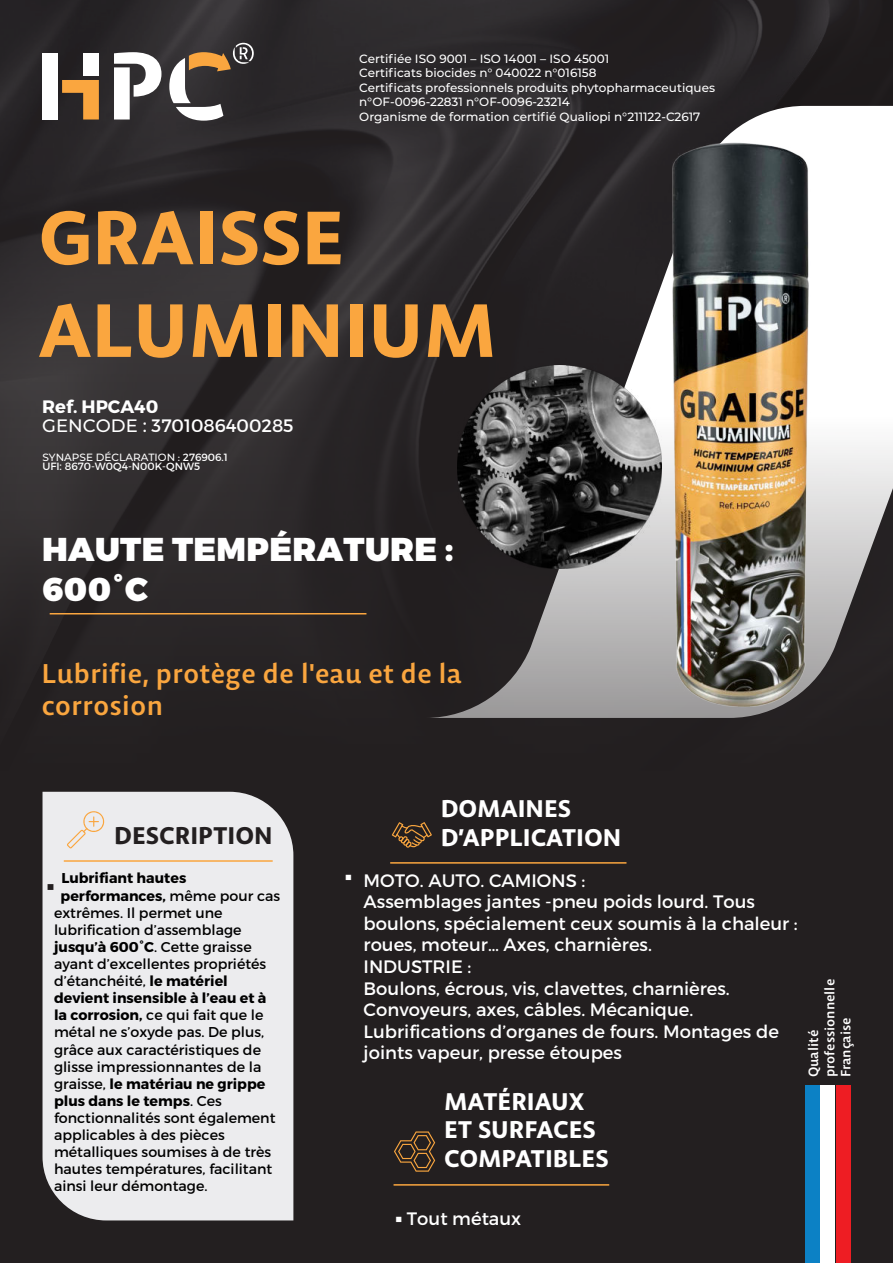
<style>
.page{position:relative;width:893px;height:1263px;background:#231f20}
.page>*{position:absolute;margin:0;border:0;box-sizing:border-box;transform-origin:0 0}
.t1{font:700 75px/92.7px "Bespoke Sans";color:#faa63f}
.t2{font:900 33px/39.6px "Montserrat";letter-spacing:.01em;color:#fff}
.t3{font:500 27px/32.4px "Bespoke Sans";color:#faa63f}
.t4{font:700 24px/28.8px "Bespoke Sans";color:#fff}
.t5{font:700 24px "Bespoke Sans";color:#231f20}
.t6{font:18px/21.6px "Montserrat";color:#fff}
.t7{font:500 15px "Montserrat";color:#231f20}
.t8{font:14.25px "Montserrat";color:#000}
.t9{font:700 14.25px "Montserrat";color:#000}
.t10{font:500 13.5px "Montserrat";color:#fff}
.t11{font:500 13.35px/16px "Bespoke Sans";color:#fff}
.t12{font:500 12px/14.4px "Montserrat";color:#fff}
.t13{font:10.5px/9px "Montserrat";color:#fff}
.s1{font-weight:700}
.s2{font-weight:500}
.s3{font-weight:400}
.s4{font-weight:500;font-size:13.5px}
</style>
<div class="page">
<img style="left:0;top:0;width:893px;height:863px">
<div style="left:43px;top:53px;width:15px;height:66px;background:#fff"></div>
<svg style="left:62px;top:80px;width:37px;height:39px"></svg>
<div style="left:83px;top:53px;width:16px;height:23px;background:#fff"></div>
<svg style="left:114px;top:52px;width:47px;height:67px"></svg>
<svg style="left:169px;top:43px;width:85px;height:78px"></svg>
<div style="left:805px;top:1085px;width:15px;height:178px;background:#0c81c5"></div>
<div style="left:820px;top:1085px;width:15px;height:178px;background:#fff"></div>
<div style="left:836px;top:1085px;width:14px;height:178px;background:#ee1d23"></div>
<div style="left:43px;top:792px;width:250px;height:428px;background:#ececee"></div>
<hr style="left:64px;top:860px;width:209px;height:2px;background:#faa63f">
<hr style="left:390px;top:862px;width:236px;height:2px;background:#faa63f">
<hr style="left:394px;top:1184px;width:215px;height:1px;background:#faa63f">
<svg style="left:67px;top:810px;width:38px;height:38px"></svg>
<svg style="left:392px;top:822px;width:40px;height:26px"></svg>
<svg style="left:394px;top:1131px;width:41px;height:41px"></svg>
<svg style="left:425px;top:106px;width:468px;height:612px"></svg>
<hr style="left:50px;top:613px;width:316px;height:1px;background:#faa63f">
<img style="left:648px;top:129px;width:185px;height:586px">
<img style="left:458px;top:365px;width:203px;height:204px">
<p class="t12" style="left:359px;top:52px;width:357px">Certifiée ISO 9001 – ISO 14001 – ISO 45001<br>Certificats biocides n° 040022 n°016158<br>Certificats professionnels produits phytopharmaceutiques n°OF-0096-22831 n°OF-0096-23214<br>Organisme de formation certifié Qualiopi n°211122-C2617</p>
<h1 class="t1" style="left:38px;top:191px;width:460px">GRAISSE<br>ALUMINIUM</h1>
<p class="t6" style="left:42px;top:397px;width:253px;line-height:19px"><span class="s1">Ref. HPCA40<br></span><span class="s2">GENCODE :</span> 3701086400285</p>
<p class="t13" style="left:42px;top:453px;width:187px"><span class="s2">SYNAPSE DÉCLARATION</span> : 276906.1<br>UFI<span class="s2">:</span> 8670-W0Q4-N00K-QNW5</p>
<h2 class="t2" style="left:42px;top:531px;width:413px">HAUTE TEMPÉRATURE :<br>600°C</h2>
<h3 class="t3" style="left:42px;top:657px;width:422px">Lubrifie, protège de l'eau et de la corrosion</h3>
<h3 class="t5" style="left:114px;top:822px;width:160px">DESCRIPTION</h3>
<p class="t9" style="left:61px;top:869px;width:127px">Lubrifiant hautes</p>
<p class="t9" style="left:61px;top:887px;width:221px">performances, <span class="s3">même pour cas</span></p>
<p class="t8" style="left:54px;top:904px;width:170px">extrêmes. Il permet une</p>
<p class="t8" style="left:54px;top:921px;width:189px">lubrification d’assemblage</p>
<p class="t8" style="left:54px;top:938px;width:199px"><span class="s1">jusqu’à 600°C</span>. Cette graisse</p>
<p class="t8" style="left:54px;top:955px;width:214px">ayant d’excellentes propriétés</p>
<p class="t8" style="left:54px;top:972px;width:175px">d’étanchéité, <span class="s1">le matériel</span></p>
<p class="t9" style="left:54px;top:989px;width:214px">devient insensible à l’eau et à</p>
<p class="t8" style="left:54px;top:1006px;width:211px"><span class="s1">la corrosion,</span> ce qui fait que le</p>
<p class="t8" style="left:54px;top:1023px;width:212px">métal ne s’oxyde pas. De plus,</p>
<p class="t8" style="left:54px;top:1041px;width:209px">grâce aux caractéristiques de</p>
<p class="t8" style="left:54px;top:1058px;width:209px">glisse impressionnantes de la</p>
<p class="t9" style="left:54px;top:1075px;width:213px"><span class="s3">graisse,</span> le matériau ne grippe</p>
<p class="t9" style="left:54px;top:1092px;width:169px">plus dans le temps<span class="s3">. Ces</span></p>
<p class="t8" style="left:54px;top:1109px;width:223px">fonctionnalités sont également</p>
<p class="t8" style="left:54px;top:1126px;width:172px">applicables à des pièces</p>
<p class="t8" style="left:54px;top:1143px;width:219px">métalliques soumises à de très</p>
<p class="t8" style="left:54px;top:1160px;width:220px">hautes températures, facilitant</p>
<p class="t8" style="left:54px;top:1177px;width:155px">ainsi leur démontage.</p>
<p class="t7" style="left:46px;top:877px;width:10px">■</p>
<h3 class="t4" style="left:441px;top:794px;width:182px">DOMAINES<br>D’APPLICATION</h3>
<p class="t10" style="left:344px;top:868px;width:10px">■</p>
<p class="t6" style="left:364px;top:869px;width:436px">MOTO. AUTO. CAMIONS :<br>Assemblages jantes -pneu poids lourd. Tous boulons, spécialement ceux soumis à la chaleur : roues, moteur… Axes, charnières.<br>INDUSTRIE :<br>Boulons, écrous, vis, clavettes, charnières.<br>Convoyeurs, axes, câbles. Mécanique.<br>Lubrifications d’organes de fours. Montages de joints vapeur, presse étoupes</p>
<h3 class="t4" style="left:444px;top:1087px;width:166px">MATÉRIAUX<br>ET SURFACES<br>COMPATIBLES</h3>
<p class="t11" style="left:805px;top:1077px;width:100px;rotate:-90deg">Qualité professionnelle<br>Française</p>
<p class="t6" style="left:395px;top:1207px;width:128px"><span class="s4">■</span> Tout métaux</p>
</div>
